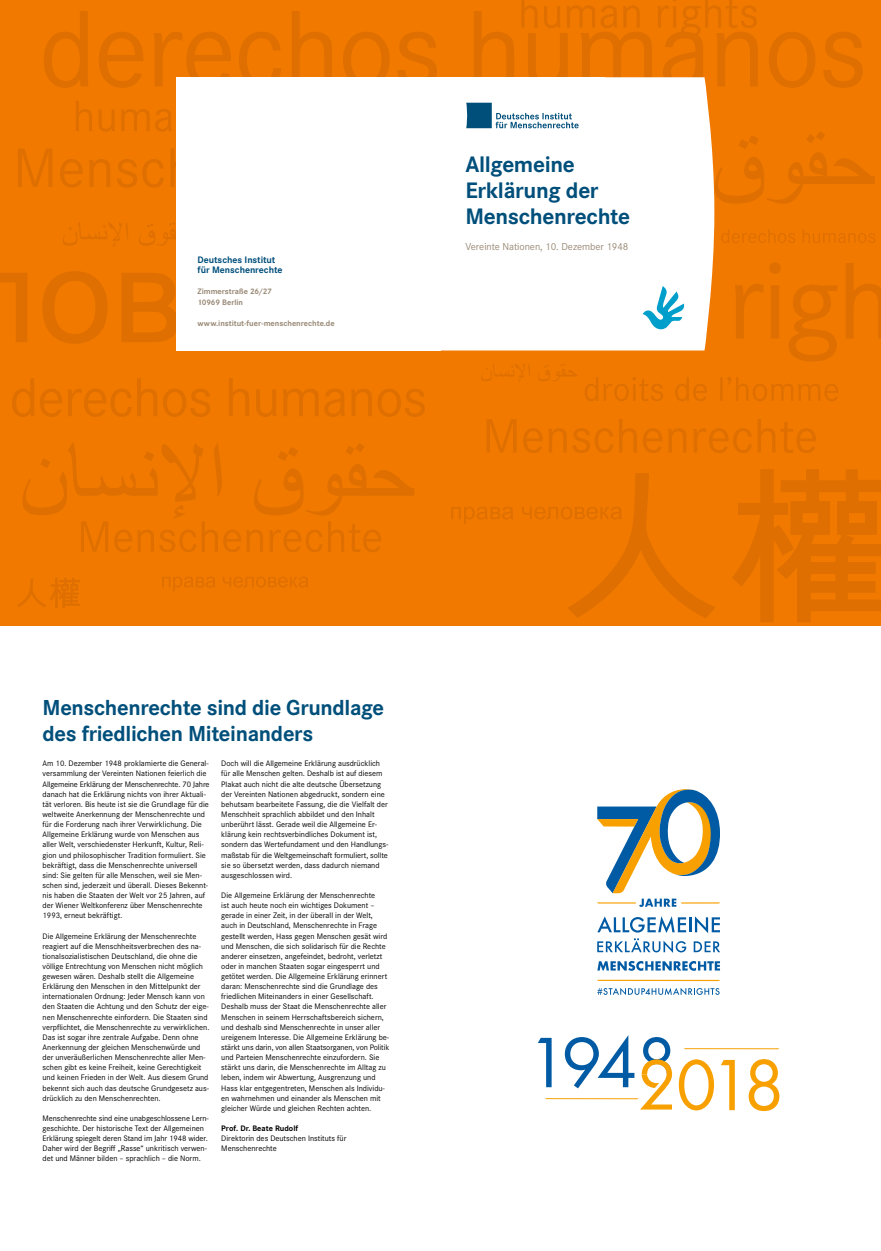
<style>
.page{position:relative;width:881px;height:1251px;background:#fff}
.page>*{position:absolute;margin:0;border:0;box-sizing:border-box;transform-origin:0 0}
.Überschrift_1{font:700 23.25px/26.2px "Corporate S";letter-spacing:-.015em;color:#004f7b}
.t1{font:700 22.5px/26.2px "Corporate S";letter-spacing:-.015em;color:#004f7b}
.Untertitel_2{font:10.5px "Corporate S";letter-spacing:-.005em;color:#9a8a77}
.ZÜ2_-_Zwischenübersc{font:700 9.75px/10.5px "Corporate S";letter-spacing:-.005em;color:#004f7b}
.P_Copy{font:8.25px/10.1px "Corporate S";color:#000}
.ZÜ4_-_Zwischenübersc{font:700 8.25px/10.5px "Corporate S";letter-spacing:-.005em;color:#9a8a77}
.s1{font-weight:700}
</style>
<div class="page">
<div style="left:0;top:0;width:880px;height:625px;background:#f17900"></div>
<svg style="left:568px;top:469px;width:312px;height:153px"></svg>
<svg style="left:487px;top:419px;width:328px;height:34px"></svg>
<svg style="left:585px;top:377px;width:253px;height:24px"></svg>
<svg style="left:44px;top:11px;width:818px;height:66px"></svg>
<svg style="left:481px;top:364px;width:96px;height:18px"></svg>
<svg style="left:411px;top:262px;width:469px;height:99px"></svg>
<svg style="left:521px;top:0;width:235px;height:37px"></svg>
<svg style="left:12px;top:378px;width:412px;height:39px"></svg>
<svg style="left:0;top:271px;width:387px;height:80px"></svg>
<svg style="left:162px;top:577px;width:146px;height:14px"></svg>
<svg style="left:17px;top:578px;width:63px;height:30px"></svg>
<svg style="left:22px;top:443px;width:392px;height:109px"></svg>
<svg style="left:451px;top:506px;width:170px;height:18px"></svg>
<div style="left:440px;top:258px;width:274px;height:92px;background:#fff"></div>
<svg style="left:18px;top:77px;width:857px;height:181px"></svg>
<div style="left:176px;top:77px;width:264px;height:273px;background:#fff"></div>
<svg style="left:642px;top:286px;width:43px;height:43px;background:#a2dcec"></svg>
<svg style="left:597px;top:988px;width:122px;height:6px"></svg>
<svg style="left:597px;top:979px;width:122px;height:1px"></svg>
<svg style="left:597px;top:789px;width:123px;height:117px"></svg>
<svg style="left:597px;top:916px;width:88px;height:16px"></svg>
<hr style="left:688px;top:917px;width:3px;height:15px;background:#005ba4">
<svg style="left:694px;top:916px;width:25px;height:17px"></svg>
<svg style="left:597px;top:938px;width:89px;height:14px"></svg>
<svg style="left:693px;top:941px;width:27px;height:11px"></svg>
<svg style="left:597px;top:961px;width:122px;height:9px"></svg>
<svg style="left:538px;top:1035px;width:241px;height:75px"></svg>
<p class="ZÜ2_-_Zwischenübersc" style="left:197px;top:254px;width:86px">Deutsches Institut für Menschenrechte</p>
<p class="ZÜ4_-_Zwischenübersc" style="left:197px;top:286px;width:76px">Zimmerstraße 26/27<br>10969 Berlin</p>
<p class="ZÜ4_-_Zwischenübersc" style="left:197px;top:317px;width:138px">www.institut-fuer-menschenrechte.de</p>
<p class="Überschrift_1" style="left:465px;top:150px;width:166px">Allgemeine<br>Erklärung der<br>Menschenrechte</p>
<p class="Untertitel_2" style="left:465px;top:240px;width:164px">Vereinte Nationen, 10. Dezember 1948</p>
<h2 class="t1" style="left:43px;top:693px;width:343px">Menschenrechte sind die Grundlage des friedlichen Miteinanders</h2>
<p class="P_Copy" style="left:43px;top:758px;width:168px">Am 10. Dezember 1948 proklamierte die General&shy;versammlung der Vereinten Nationen feierlich die Allgemeine Erklärung der Menschenrechte. 70 Jahre danach hat die Erklärung nichts von ihrer Aktuali&shy;tät verloren. Bis heute ist sie die Grundlage für die weltweite Anerkennung der Menschenrechte und für die Forderung nach ihrer Verwirklichung. Die Allgemeine Erklärung wurde von Menschen aus aller Welt, verschiedenster Herkunft, Kultur, Reli&shy;gion und philosophischer Tradition formuliert. Sie bekräftigt, dass die Menschenrechte universell sind: Sie gelten für alle Menschen, weil sie Men&shy;schen sind, jederzeit und überall. Dieses Bekennt&shy;nis haben die Staaten der Welt vor 25 Jahren, auf der Wiener Weltkonferenz über Menschenrechte 1993, erneut bekräftigt.</p>
<p class="P_Copy" style="left:43px;top:930px;width:168px">Die Allgemeine Erklärung der Menschenrechte reagiert auf die Menschheitsverbrechen des na&shy;tionalsozialistischen Deutschland, die ohne die völlige Entrechtung von Menschen nicht möglich gewesen wären. Deshalb stellt die Allgemeine Erklärung den Menschen in den Mittelpunkt der internationalen Ordnung: Jeder Mensch kann von den Staaten die Achtung und den Schutz der eige&shy;nen Menschenrechte einfordern. Die Staaten sind verpflichtet, die Menschenrechte zu verwirklichen.<br>Das ist sogar ihre zentrale Aufgabe. Denn ohne Anerkennung der gleichen Menschenwürde und der unveräußerlichen Menschenrechte aller Men&shy;schen gibt es keine Freiheit, keine Gerechtigkeit und keinen Frieden in der Welt. Aus diesem Grund bekennt sich auch das deutsche Grundgesetz aus&shy;drücklich zu den Menschenrechten.</p>
<p class="P_Copy" style="left:43px;top:1112px;width:168px">Menschenrechte sind eine unabgeschlossene Lern&shy;geschichte. Der historische Text der Allgemeinen Erklärung spiegelt deren Stand im Jahr 1948 wider.<br>Daher wird der Begriff „Rasse“ unkritisch verwen&shy;det und Männer bilden – sprachlich – die Norm.</p>
<p class="P_Copy" style="left:221px;top:758px;width:168px">Doch will die Allgemeine Erklärung ausdrücklich für alle Menschen gelten. Deshalb ist auf diesem Plakat auch nicht die alte deutsche Übersetzung der Vereinten Nationen abgedruckt, sondern eine behutsam bearbeitete Fassung, die die Vielfalt der Menschheit sprachlich abbildet und den Inhalt unberührt lässt. Gerade weil die Allgemeine Er&shy;klärung kein rechtsverbindliches Dokument ist, sondern das Wertefundament und den Handlungs&shy;maßstab für die Weltgemeinschaft formuliert, sollte sie so übersetzt werden, dass dadurch niemand ausgeschlossen wird.</p>
<p class="P_Copy" style="left:221px;top:889px;width:169px">Die Allgemeine Erklärung der Menschenrechte<br>ist auch heute noch ein wichtiges Dokument – gerade in einer Zeit, in der überall in der Welt, auch in Deutschland, Menschenrechte in Frage gestellt werden, Hass gegen Menschen gesät wird und Menschen, die sich solidarisch für die Rechte anderer einsetzen, angefeindet, bedroht, verletzt oder in manchen Staaten sogar eingesperrt und getötet werden. Die Allgemeine Erklärung erinnert daran: Menschenrechte sind die Grundlage des friedlichen Miteinanders in einer Gesellschaft.<br>Deshalb muss der Staat die Menschenrechte aller Menschen in seinem Herrschaftsbereich sichern, und deshalb sind Menschenrechte in unser aller ureigenem Interesse. Die Allgemeine Erklärung be&shy;stärkt uns darin, von allen Staatsorganen, von Politik und Parteien Menschenrechte einzufordern. Sie stärkt uns darin, die Menschenrechte im Alltag zu leben, indem wir Abwertung, Ausgrenzung und Hass klar entgegentreten, Menschen als Individu&shy;en wahrnehmen und einander als Menschen mit gleicher Würde und gleichen Rechten achten.</p>
<p class="P_Copy" style="left:221px;top:1122px;width:126px"><span class="s1">Prof. Dr. Beate Rudolf<br></span>Direktorin des Deutschen Instituts für<br>Menschenrechte</p>
</div>
